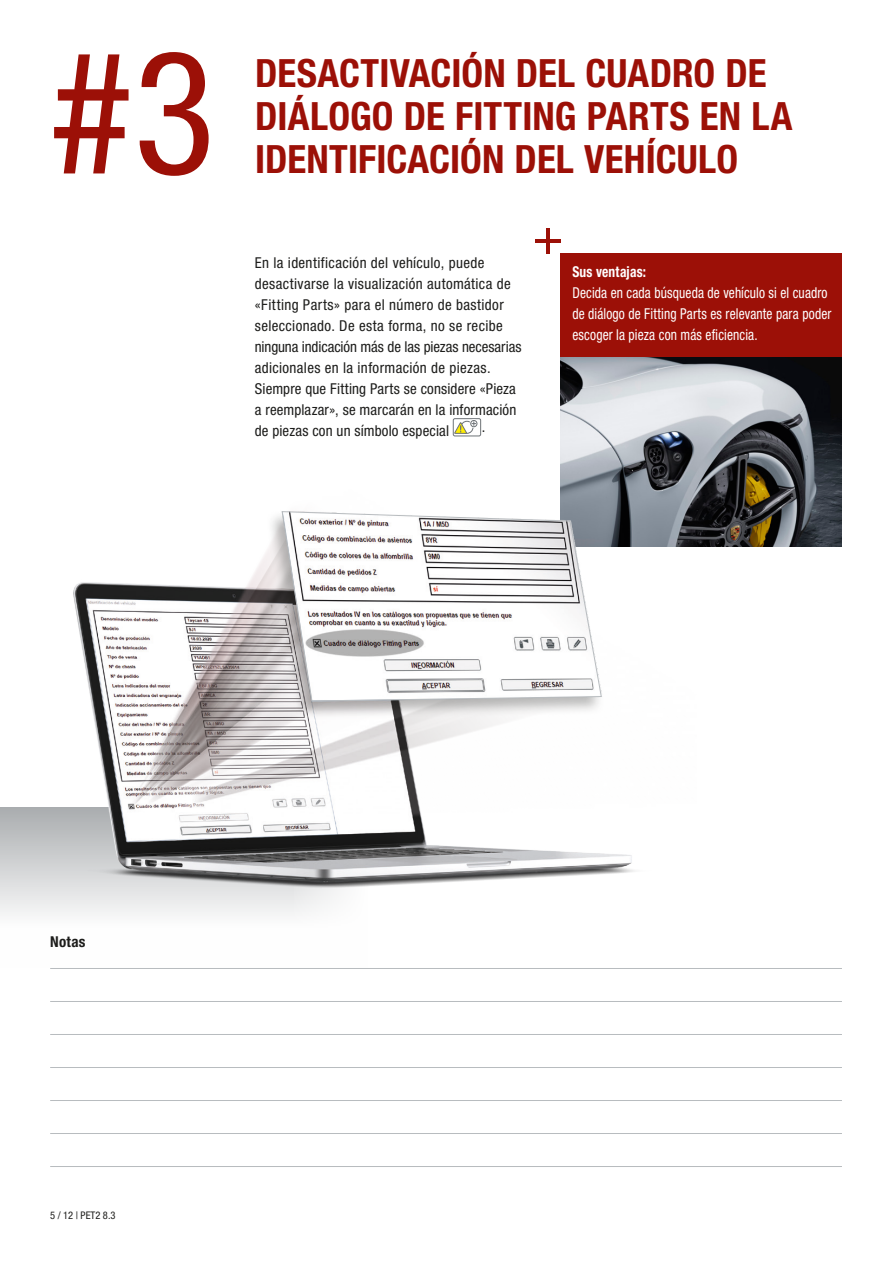
<style>
.page{position:relative;width:893px;height:1263px;background:#fff}
.page>*{position:absolute;margin:0;border:0;box-sizing:border-box;transform-origin:0 0}
.t1{font:condensed 171.45px "Helvetica Neue LT Std";color:#9c1007}
.t2{font:700 condensed 39px/43px "Helvetica Neue LT Std";letter-spacing:.005em;color:#9c1007}
.t3{font:condensed 15px/21px "Helvetica Neue LT Std";letter-spacing:.02em;color:#1d1d1b}
.t4{font:condensed 15px/21px "Helvetica Neue LT Std";letter-spacing:.01em;color:#fff;scale:.9 1}
.t5{font:700 condensed 15px "Helvetica Neue LT Std";letter-spacing:.015em;color:#fff;scale:.9 1}
.t6{font:700 condensed 15px "Helvetica Neue LT Std";letter-spacing:.02em;color:#1d1d1b}
.t7{font:condensed 10.5px "Helvetica Neue LT Std";color:#1d1d1b}
</style>
<div class="page">
<img style="left:561px;top:357px;width:281px;height:190px">
<div style="left:453px;top:418px;width:28px;height:18px;border:1px solid #6e7377;border-radius:2px"></div>
<svg style="left:469px;top:419px;width:9px;height:9px"></svg>
<div style="left:471px;top:420px;width:6px;height:7px;background:#a9acaf;border-radius:50%"></div>
<div style="left:470px;top:420px;width:7px;height:7px;border:1px solid #6e7377;border-radius:50%"></div>
<svg style="left:453px;top:421px;width:23px;height:13px"></svg>
<div style="left:0;top:807px;width:415px;height:160px;background:linear-gradient(to bottom,#aeb1b3,#fff)"></div>
<div style="left:294px;top:796px;width:152px;height:172px;background:#fff"></div>
<hr style="left:50px;top:968px;width:792px;height:1px;background:#b8bcbf">
<hr style="left:50px;top:1001px;width:792px;height:1px;background:#b8bcbf">
<hr style="left:50px;top:1034px;width:792px;height:1px;background:#b8bcbf">
<hr style="left:50px;top:1067px;width:792px;height:1px;background:#b8bcbf">
<hr style="left:50px;top:1100px;width:792px;height:1px;background:#b8bcbf">
<hr style="left:50px;top:1133px;width:792px;height:1px;background:#b8bcbf">
<hr style="left:50px;top:1166px;width:792px;height:1px;background:#b8bcbf">
<img style="left:45px;top:484px;width:651px;height:433px">
<div style="left:561px;top:253px;width:281px;height:104px;background:#9c1007"></div>
<hr style="left:546px;top:228px;width:4px;height:25px;background:#9c1007">
<hr style="left:536px;top:239px;width:25px;height:3px;background:#9c1007">
<svg style="left:281px;top:511px;width:321px;height:191px"></svg>
<h1 class="t1" style="left:50px;top:14px;width:167px">#3</h1>
<h2 class="t2" style="left:255px;top:51px;width:539px">DESACTIVACIÓN DEL CUADRO DE<br>DIÁLOGO DE FITTING PARTS EN LA<br>IDENTIFICACIÓN DEL VEHÍCULO</h2>
<p class="t3" style="left:255px;top:252px;width:268px">En la identificación del vehículo, puede desactivarse la visualización automática de «Fitting Parts» para el número de bastidor seleccionado. De esta forma, no se recibe ninguna indicación más de las piezas necesarias adicionales en la información de piezas.<br>Siempre que Fitting Parts se considere «Pieza a reemplazar», se marcarán en la información de piezas con un símbolo especial</p>
<p class="t3" style="left:482px;top:416px;width:5px">.</p>
<p class="t5" style="left:572px;top:262px;width:83px">Sus ventajas:</p>
<p class="t4" style="left:572px;top:282px;width:289px">Decida en cada búsqueda de vehículo si el cuadro de diálogo de Fitting Parts es relevante para poder escoger la pieza con más eficiencia.</p>
<p class="t6" style="left:50px;top:933px;width:37px">Notas</p>
<p class="t7" style="left:50px;top:1209px;width:67px">5 / 12 | PET2 8.3</p>
</div>
